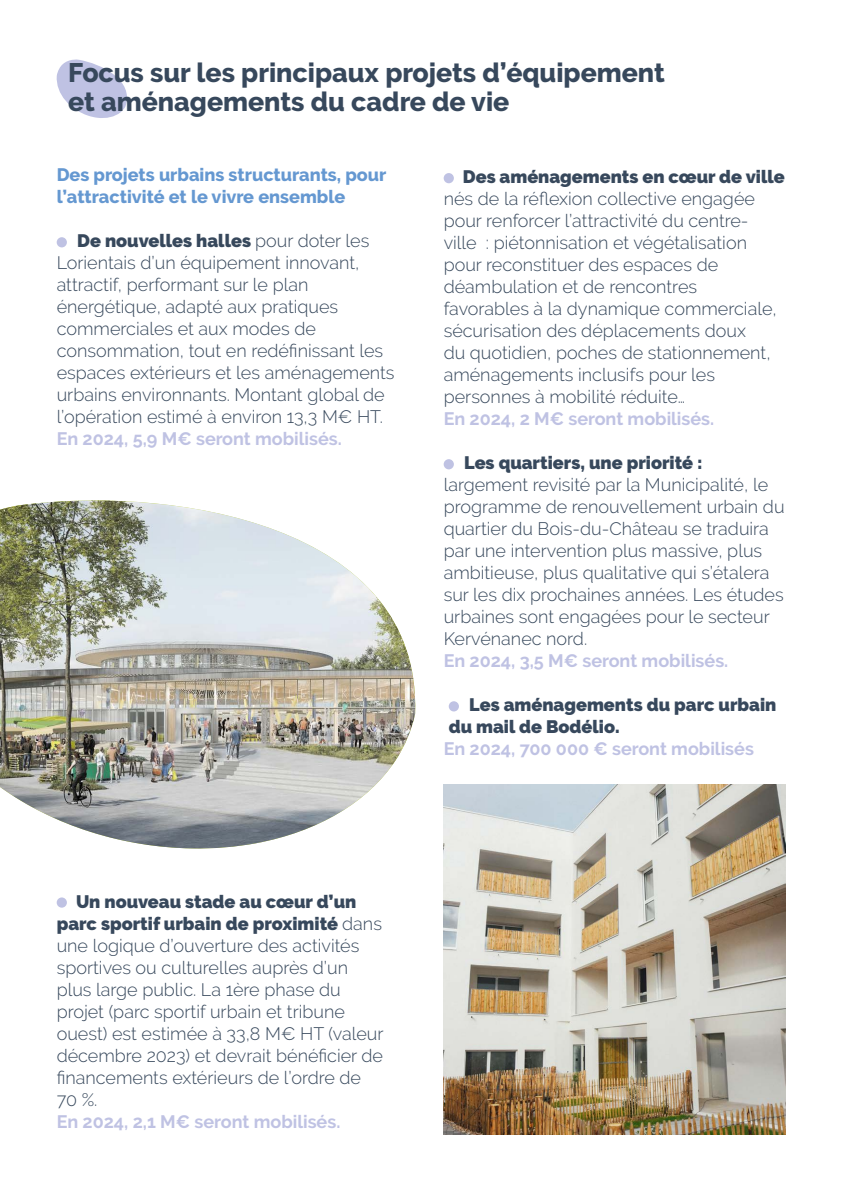
<style>
.page{position:relative;width:842px;height:1191px;background:#fff}
.page>*{position:absolute;margin:0;border:0;box-sizing:border-box;transform-origin:0 0}
.t1{font:800 26.8px/29.2px "Raleway";color:#37485c}
.t2{font:300 18px/22px "Raleway";color:#37485c}
.t3{font:700 18px "Raleway";color:#bfc2e3}
.t4{font:900 18px/22px "Raleway";color:#37485c}
.t5{font:800 18px/22px "Raleway";color:#6598d1}
.t6{font:300 11.6px "Swiss 721 BT";letter-spacing:.01em;color:#000;scale:.9 1}
.t7{font:700 6.8px "Swiss 721 BT";color:#000;scale:.9 1}
.t8{font:300 5.2px "Swiss 721 BT";color:#000;scale:.9 1}
.s1{font-weight:900}
</style>
<div class="page">
<svg style="left:56px;top:59px;width:71px;height:59px"></svg>
<div style="left:57px;top:237px;width:10px;height:10px;background:#bfc2e3;border-radius:50%"></div>
<div style="left:57px;top:897px;width:10px;height:10px;background:#bfc2e3;border-radius:50%"></div>
<div style="left:444px;top:173px;width:10px;height:10px;background:#bfc2e3;border-radius:50%"></div>
<div style="left:444px;top:459px;width:10px;height:10px;background:#bfc2e3;border-radius:50%"></div>
<div style="left:449px;top:701px;width:10px;height:10px;background:#bfc2e3;border-radius:50%"></div>
<img style="left:0;top:500px;width:416px;height:349px">
<img style="left:444px;top:784px;width:341px;height:350px">
<h1 class="t1" style="left:68px;top:58px;width:598px">Focus sur les principaux projets d’équipement et aménagements du cadre de vie</h1>
<p class="t5" style="left:57px;top:164px;width:331px">Des projets urbains structurants, pour l’attractivité et le vivre ensemble</p>
<p class="t2" style="left:57px;top:230px;width:339px;text-indent:20px"><span class="s1">De nouvelles halles</span> pour doter les Lorientais d’un équipement innovant, attractif, performant sur le plan énergétique, adapté aux pratiques commerciales et aux modes de consommation, tout en redéfinissant les espaces extérieurs et les aménagements urbains environnants. Montant global de l’opération estimé à environ 13,3 M€ HT.</p>
<p class="t3" style="left:57px;top:429px;width:287px">En 2024, 5,9 M€ seront mobilisés.</p>
<p class="t4" style="left:463px;top:166px;width:323px">Des aménagements en cœur de ville</p>
<p class="t2" style="left:444px;top:188px;width:335px">nés de la réflexion collective engagée pour renforcer l’attractivité du centre&shy;ville : piétonnisation et végétalisation pour reconstituer des espaces de déambulation et de rencontres favorables à la dynamique commerciale, sécurisation des déplacements doux<br>du quotidien, poches de stationnement, aménagements inclusifs pour les personnes à mobilité réduite…</p>
<p class="t3" style="left:444px;top:409px;width:272px">En 2024, 2 M€ seront mobilisés.</p>
<p class="t4" style="left:464px;top:452px;width:240px">Les quartiers, une priorité :</p>
<p class="t2" style="left:444px;top:474px;width:342px">largement revisité par la Municipalité, le programme de renouvellement urbain du quartier du Bois-du-Château se traduira par une intervention plus massive, plus ambitieuse, plus qualitative qui s’étalera sur les dix prochaines années. Les études urbaines sont engagées pour le secteur Kervénanec nord.</p>
<p class="t3" style="left:444px;top:651px;width:286px">En 2024, 3,5 M€ seront mobilisés.</p>
<p class="t4" style="left:449px;top:694px;width:329px;text-indent:20px">Les aménagements du parc urbain du mail de Bodélio.</p>
<p class="t3" style="left:444px;top:739px;width:312px">En 2024, 700 000 € seront mobilisés</p>
<p class="t2" style="left:57px;top:890px;width:328px;text-indent:19px"><span class="s1">Un nouveau stade au cœur d’un parc sportif urbain de proximité</span> dans une logique d’ouverture des activités sportives ou culturelles auprès d’un plus large public. La 1ère phase du projet (parc sportif urbain et tribune ouest) est estimée à 33,8 M€ HT (valeur décembre 2023) et devrait bénéficier de financements extérieurs de l’ordre de 70 %.</p>
<p class="t3" style="left:57px;top:1111px;width:285px">En 2024, 2,1 M€ seront mobilisés.</p>
<p class="t6" style="left:0;top:913px;width:163px">NT DES HALLES DE MERVILLE</p>
<p class="t7" style="left:248px;top:916px;width:50px">Ville de Lorient</p>
<p class="t8" style="left:250px;top:926px;width:45px">2 boulevard Leclerc</p>
<p class="t8" style="left:250px;top:938px;width:47px">TEL: 02 97 02 22 64</p>
</div>
